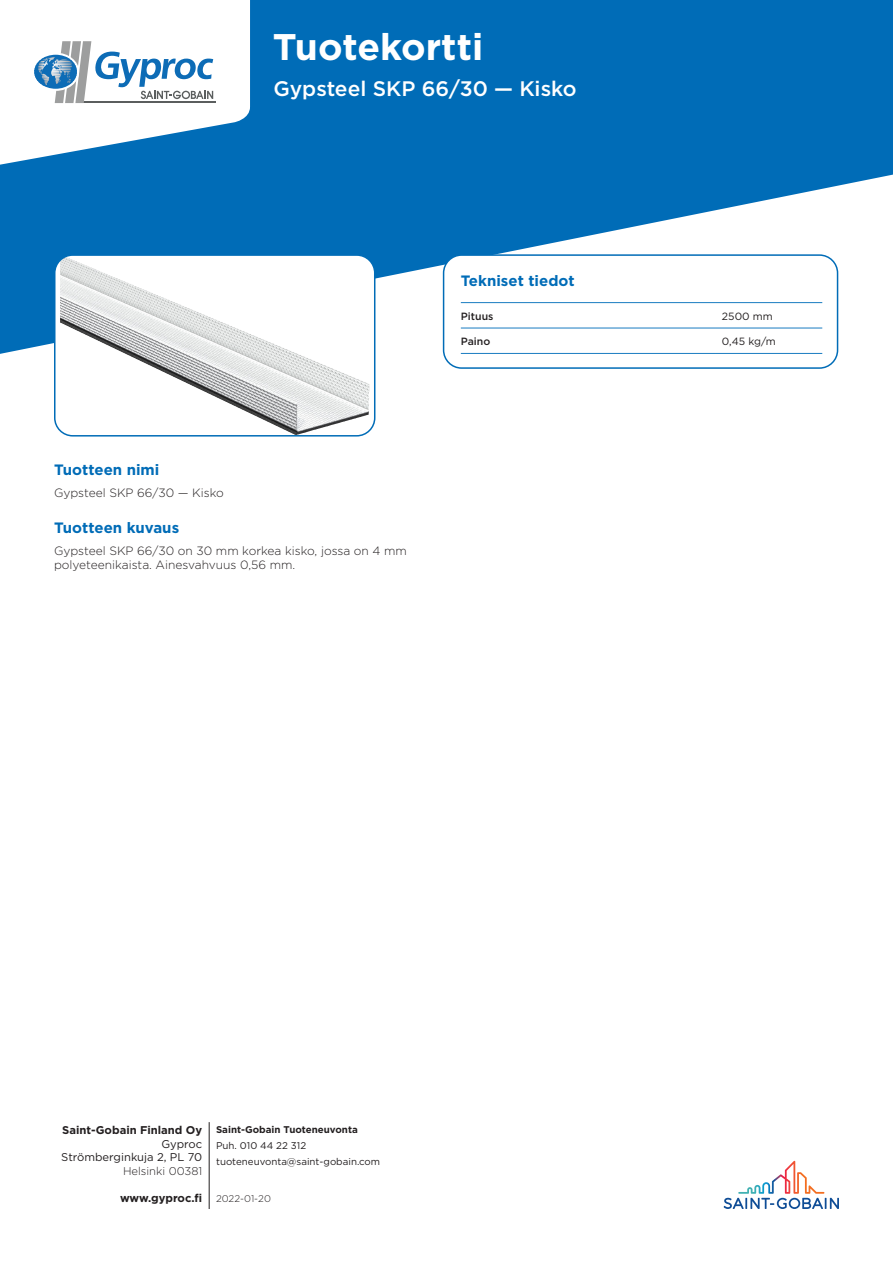
<style>
.page{position:relative;width:893px;height:1263px;background:#fff}
.page>*{position:absolute;margin:0;border:0;box-sizing:border-box;transform-origin:0 0}
.t1{font:700 37.05px "Gotham";color:#fff}
.Header_Name{font:500 21px "Gotham";color:#fff}
.Longname{font:700 15px "Gotham";color:#006cb7}
.header_1{font:700 15px "Gotham";color:#006cb7}
.Shortname{font:300 12px/14.4px "Gotham";color:#231f20}
.t2{font:700 11.25px "Gotham";color:#231f20}
.t3{font:11.25px/13.5px "Gotham";color:#231f20;text-align:right}
.t4{font:300 11.25px "Gotham";color:#231f20}
.column_2{font:10.5px "Gotham";color:#231f20}
.column_1{font:500 10.5px "Gotham";color:#231f20}
.t5{font:9.75px/16.2px "Gotham";color:#231f20}
.t6{font:700 9.75px "Gotham";color:#231f20}
.t7{font:300 9.75px "Gotham";color:#231f20}
</style>
<div class="page">
<svg style="left:0;top:0;width:893px;height:354px;background:#227fc0"></svg>
<hr style="left:209px;top:1122px;width:1px;height:87px;background:#231f20">
<svg style="left:724px;top:1161px;width:115px;height:48px"></svg>
<svg style="left:0;top:0;width:250px;height:170px"></svg>
<svg style="left:55px;top:255px;width:320px;height:181px"></svg>
<img style="left:60px;top:260px;width:86px;height:104px">
<div style="left:54px;top:254px;width:321px;height:183px;border:2px solid #006cb7;border-radius:18px"></div>
<div style="left:444px;top:255px;width:393px;height:113px;background:#fff;border-radius:18px"></div>
<hr style="left:461px;top:302px;width:255px;height:1px;background:#197cc1">
<hr style="left:716px;top:302px;width:106px;height:1px;background:#197cc1">
<hr style="left:461px;top:328px;width:255px;height:1px;background:#197cc1">
<hr style="left:461px;top:353px;width:255px;height:1px;background:#197cc1">
<hr style="left:716px;top:328px;width:106px;height:1px;background:#197cc1">
<hr style="left:716px;top:353px;width:106px;height:1px;background:#197cc1">
<div style="left:443px;top:254px;width:395px;height:115px;border:2px solid #006cb7;border-radius:18px"></div>
<h1 class="t1" style="left:273px;top:22px;width:212px">Tuotekortti</h1>
<p class="Header_Name" style="left:273px;top:75px;width:305px">Gypsteel SKP 66/30 — Kisko</p>
<p class="Longname" style="left:54px;top:460px;width:107px">Tuotteen nimi</p>
<p class="Shortname" style="left:54px;top:485px;width:171px">Gypsteel SKP 66/30 — Kisko</p>
<p class="Longname" style="left:54px;top:517px;width:127px">Tuotteen kuvaus</p>
<p class="Shortname" style="left:54px;top:543px;width:354px">Gypsteel SKP 66/30 on 30 mm korkea kisko, jossa on 4 mm polyeteenikaista. Ainesvahvuus 0,56 mm.</p>
<p class="header_1" style="left:461px;top:270px;width:115px">Tekniset tiedot</p>
<p class="column_1" style="left:461px;top:309px;width:34px">Pituus</p>
<p class="column_2" style="left:722px;top:309px;width:52px">2500 mm</p>
<p class="column_1" style="left:461px;top:334px;width:31px">Paino</p>
<p class="column_2" style="left:722px;top:334px;width:55px">0,45 kg/m</p>
<p class="t2" style="left:62px;top:1123px;width:141px">Saint-Gobain Finland Oy</p>
<p class="t3" style="left:61px;top:1137px;width:143px">Gyproc<br>Strömberginkuja 2, PL 70</p>
<p class="t4" style="left:123px;top:1163px;width:81px">Helsinki 00381</p>
<p class="t2" style="left:120px;top:1190px;width:84px">www.gyproc.fi</p>
<p class="t6" style="left:216px;top:1123px;width:143px">Saint-Gobain Tuoteneuvonta</p>
<p class="t5" style="left:216px;top:1137px;width:166px">Puh. 010 44 22 312 tuoteneuvonta@saint-gobain.com</p>
<p class="t7" style="left:216px;top:1192px;width:56px">2022-01-20</p>
</div>
